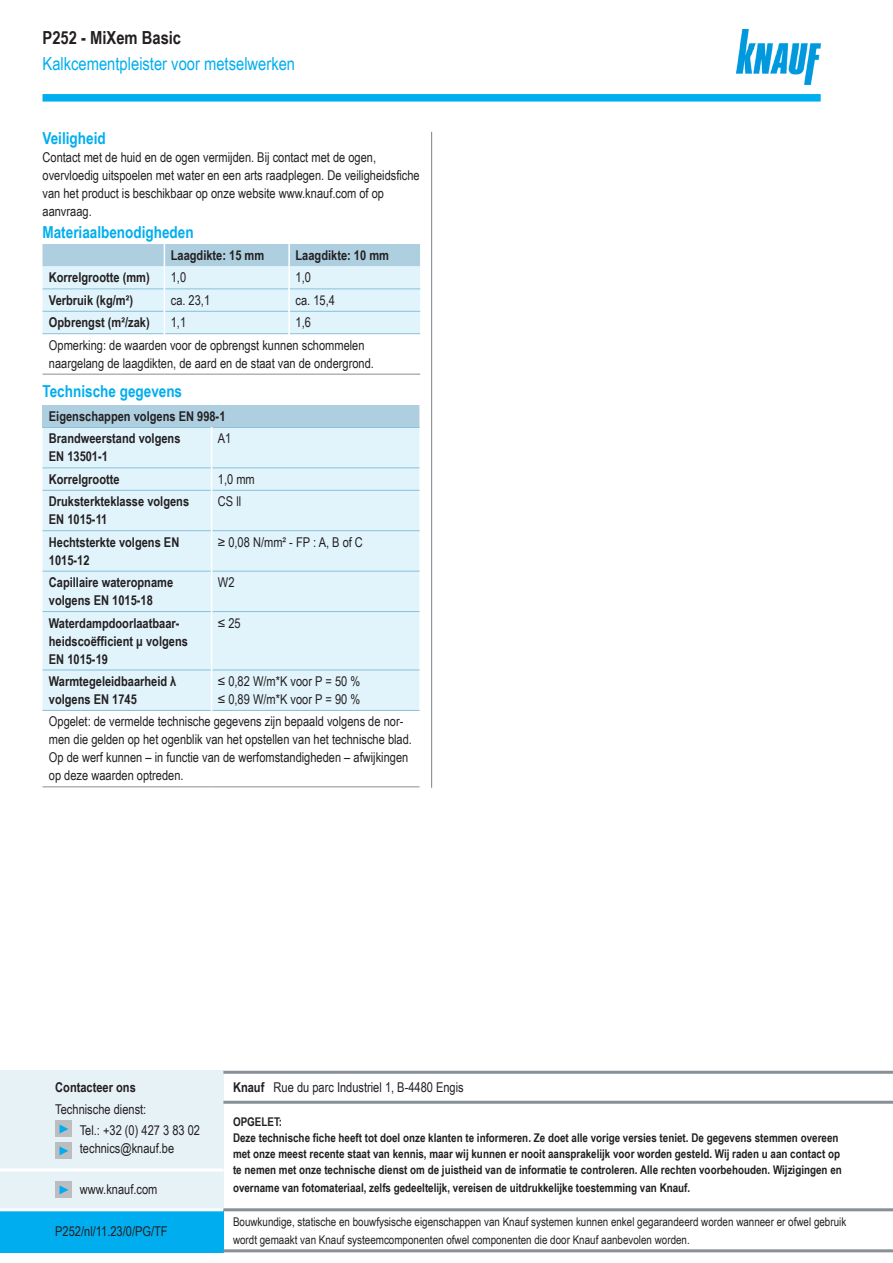
<style>
.page{position:relative;width:893px;height:1263px;background:#fff}
.page>*{position:absolute;margin:0;border:0;box-sizing:border-box;transform-origin:0 0}
.t1{font:18px "Arial Narrow";color:#00aeef}
.t2{font:700 18px "Arial Narrow";color:#231f20}
.Text_TB{font:700 16.5px "Arial Narrow";color:#00aeef}
.Text_TB-2{font:13.5px/18px "Arial Narrow";color:#231f20}
.Text_TB-3{font:700 13.5px/18px "Arial Narrow";color:#231f20}
.Tab_Kopf_TB{font:13.5px "Arial Narrow";color:#231f20}
.Tab_Kopf_TB-2{font:700 13.5px "Arial Narrow";color:#231f20}
.Tab_Kopf_TB-3{font:700 12px/16px "Arial Narrow";color:#231f20}
.Tab_Kopf_TB-4{font:12px/18px "Arial Narrow";color:#231f20}
.s1{font-weight:700}
</style>
<div class="page">
<div style="left:43px;top:94px;width:778px;height:8px;background:#00aeef"></div>
<img style="left:736px;top:30px;width:85px;height:54px">
<hr style="left:43px;top:374px;width:121px;height:1px;background:#869096">
<hr style="left:164px;top:374px;width:125px;height:1px;background:#869096">
<hr style="left:289px;top:374px;width:131px;height:1px;background:#869096">
<svg style="left:43px;top:244px;width:378px;height:90px;background:#d2e9f4"></svg>
<hr style="left:288px;top:311px;width:2px;height:23px;background:#fff">
<div style="left:43px;top:405px;width:377px;height:22px;background:#aecfe0"></div>
<div style="left:43px;top:428px;width:377px;height:282px;background:#e1f4fc"></div>
<hr style="left:43px;top:427px;width:168px;height:1px;background:#89c0d9">
<hr style="left:212px;top:427px;width:208px;height:1px;background:#89c0d9">
<hr style="left:43px;top:467px;width:168px;height:1px;background:#89c0d9">
<hr style="left:212px;top:467px;width:208px;height:1px;background:#89c0d9">
<hr style="left:43px;top:490px;width:168px;height:1px;background:#89c0d9">
<hr style="left:212px;top:490px;width:208px;height:1px;background:#89c0d9">
<hr style="left:43px;top:530px;width:168px;height:1px;background:#89c0d9">
<hr style="left:212px;top:530px;width:208px;height:1px;background:#89c0d9">
<hr style="left:43px;top:571px;width:168px;height:1px;background:#89c0d9">
<hr style="left:212px;top:571px;width:208px;height:1px;background:#89c0d9">
<hr style="left:43px;top:611px;width:168px;height:1px;background:#89c0d9">
<hr style="left:212px;top:611px;width:208px;height:1px;background:#89c0d9">
<hr style="left:43px;top:670px;width:168px;height:1px;background:#89c0d9">
<hr style="left:212px;top:670px;width:208px;height:1px;background:#89c0d9">
<hr style="left:43px;top:710px;width:168px;height:1px;background:#89c0d9">
<hr style="left:212px;top:710px;width:208px;height:1px;background:#89c0d9">
<hr style="left:43px;top:786px;width:169px;height:1px;background:#869096">
<hr style="left:212px;top:786px;width:208px;height:1px;background:#869096">
<hr style="left:211px;top:427px;width:1px;height:41px;background:#fff">
<svg style="left:211px;top:468px;width:1px;height:22px"></svg>
<hr style="left:211px;top:490px;width:1px;height:41px;background:#fff">
<hr style="left:211px;top:531px;width:1px;height:40px;background:#fff">
<hr style="left:211px;top:571px;width:1px;height:40px;background:#fff">
<hr style="left:211px;top:611px;width:1px;height:59px;background:#fff">
<hr style="left:211px;top:670px;width:1px;height:41px;background:#fff">
<hr style="left:431px;top:132px;width:1px;height:656px;background:#869096">
<div style="left:0;top:1071px;width:223px;height:139px;background:#e7f2f7"></div>
<div style="left:0;top:1210px;width:223px;height:42px;background:#00aeef"></div>
<hr style="left:0;top:1168px;width:223px;height:3px;background:#fff">
<hr style="left:0;top:1208px;width:223px;height:3px;background:#fff">
<hr style="left:223px;top:1071px;width:670px;height:3px;background:#869096">
<hr style="left:223px;top:1101px;width:670px;height:3px;background:#869096">
<hr style="left:223px;top:1208px;width:670px;height:3px;background:#869096">
<hr style="left:223px;top:1249px;width:670px;height:3px;background:#869096">
<div style="left:55px;top:1120px;width:16px;height:16px;background:#bcbdc0"></div>
<div style="left:55px;top:1143px;width:16px;height:16px;background:#bcbdc0"></div>
<div style="left:55px;top:1182px;width:16px;height:16px;background:#bcbdc0"></div>
<svg style="left:60px;top:1125px;width:8px;height:8px"></svg>
<svg style="left:60px;top:1146px;width:8px;height:9px"></svg>
<svg style="left:60px;top:1185px;width:8px;height:9px"></svg>
<p class="t2" style="left:43px;top:25px;width:140px">P252 - MiXem Basic</p>
<p class="t1" style="left:43px;top:51px;width:254px">Kalkcementpleister voor metselwerken</p>
<p class="Text_TB" style="left:43px;top:125px;width:65px">Veiligheid</p>
<p class="Text_TB-2" style="left:43px;top:147px;width:379px">Contact met de huid en de ogen vermijden. Bij contact met de ogen, overvloedig uitspoelen met water en een arts raadplegen. De veiligheidsfiche van het product is beschikbaar op onze website www.knauf.com of op aanvraag.</p>
<p class="Text_TB" style="left:43px;top:219px;width:153px">Materiaalbenodigheden</p>
<p class="Text_TB-3" style="left:171px;top:246px;width:95px">Laagdikte: 15 mm</p>
<p class="Text_TB-3" style="left:296px;top:246px;width:95px">Laagdikte: 10 mm</p>
<p class="Text_TB-3" style="left:49px;top:268px;width:102px">Korrelgrootte (mm)</p>
<p class="Text_TB-2" style="left:171px;top:268px;width:17px">1,0</p>
<p class="Text_TB-2" style="left:296px;top:268px;width:17px">1,0</p>
<p class="Text_TB-3" style="left:49px;top:290px;width:86px">Verbruik (kg/m²)</p>
<p class="Text_TB-2" style="left:171px;top:291px;width:41px">ca. 23,1</p>
<p class="Text_TB-2" style="left:296px;top:291px;width:41px">ca. 15,4</p>
<p class="Text_TB-3" style="left:49px;top:313px;width:102px">Opbrengst (m²/zak)</p>
<p class="Text_TB-2" style="left:171px;top:313px;width:17px">1,1</p>
<p class="Text_TB-2" style="left:296px;top:313px;width:17px">1,6</p>
<p class="Text_TB-2" style="left:49px;top:335px;width:326px">Opmerking: de waarden voor de opbrengst kunnen schommelen naargelang de laagdikten, de aard en de staat van de ondergrond.</p>
<p class="Text_TB" style="left:43px;top:378px;width:141px">Technische gegevens</p>
<p class="Text_TB-3" style="left:49px;top:407px;width:178px">Eigenschappen volgens EN 998-1</p>
<p class="Text_TB-3" style="left:49px;top:429px;width:133px">Brandweerstand volgens<br>EN 13501-1</p>
<p class="Text_TB-2" style="left:218px;top:429px;width:15px">A1</p>
<p class="Text_TB-3" style="left:49px;top:469px;width:72px">Korrelgrootte</p>
<p class="Text_TB-2" style="left:218px;top:470px;width:38px">1,0 mm</p>
<p class="Text_TB-3" style="left:49px;top:492px;width:142px">Druksterkteklasse volgens<br>EN 1015-11</p>
<p class="Text_TB-2" style="left:218px;top:492px;width:25px">CS ll</p>
<p class="Text_TB-3" style="left:49px;top:532px;width:132px">Hechtsterkte volgens EN<br>1015-12</p>
<p class="Text_TB-2" style="left:218px;top:532px;width:147px">≥ 0,08 N/mm² - FP : A, B of C</p>
<p class="Text_TB-3" style="left:49px;top:573px;width:126px">Capillaire wateropname volgens EN 1015-18</p>
<p class="Text_TB-2" style="left:218px;top:573px;width:18px">W2</p>
<p class="Text_TB-3" style="left:49px;top:613px;width:141px">Waterdampdoorlaatbaar&shy;heidscoëfficient μ volgens<br>EN 1015-19</p>
<p class="Text_TB-2" style="left:218px;top:613px;width:24px">≤ 25</p>
<p class="Text_TB-3" style="left:49px;top:672px;width:129px">Warmtegeleidbaarheid λ volgens EN 1745</p>
<p class="Text_TB-2" style="left:218px;top:672px;width:144px">≤ 0,82 W/m*K voor P = 50 % ≤ 0,89 W/m*K voor P = 90 %</p>
<p class="Text_TB-2" style="left:49px;top:712px;width:365px">Opgelet: de vermelde technische gegevens zijn bepaald volgens de nor&shy;men die gelden op het ogenblik van het opstellen van het technische blad.<br>Op de werf kunnen – in functie van de werfomstandigheden – afwijkingen op deze waarden optreden.</p>
<p class="Tab_Kopf_TB-2" style="left:55px;top:1077px;width:82px">Contacteer ons</p>
<p class="Tab_Kopf_TB" style="left:55px;top:1100px;width:93px">Technische dienst:</p>
<p class="Tab_Kopf_TB" style="left:80px;top:1120px;width:122px">Tel.: +32 (0) 427 3 83 02</p>
<p class="Tab_Kopf_TB" style="left:80px;top:1138px;width:96px">technics@knauf.be</p>
<p class="Tab_Kopf_TB" style="left:80px;top:1179px;width:79px">www.knauf.com</p>
<p class="Tab_Kopf_TB" style="left:55px;top:1221px;width:114px">P252/nl/11.23/0/PG/TF</p>
<p class="Tab_Kopf_TB" style="left:233px;top:1077px;width:232px"><span class="s1">Knauf</span> Rue du parc Industriel 1, B-4480 Engis</p>
<p class="Tab_Kopf_TB-3" style="left:233px;top:1113px;width:610px">OPGELET:<br>Deze technische fiche heeft tot doel onze klanten te informeren. Ze doet alle vorige versies teniet. De gegevens stemmen overeen met onze meest recente staat van kennis, maar wij kunnen er nooit aansprakelijk voor worden gesteld. Wij raden u aan contact op te nemen met onze technische dienst om de juistheid van de informatie te controleren. Alle rechten voorbehouden. Wijzigingen en</p>
<p class="Tab_Kopf_TB-3" style="left:233px;top:1179px;width:459px">overname van fotomateriaal, zelfs gedeeltelijk, vereisen de uitdrukkelijke toestemming van Knauf.</p>
<p class="Tab_Kopf_TB-4" style="left:233px;top:1212px;width:615px">Bouwkundige, statische en bouwfysische eigenschappen van Knauf systemen kunnen enkel gegarandeerd worden wanneer er ofwel gebruik wordt gemaakt van Knauf systeemcomponenten ofwel componenten die door Knauf aanbevolen worden.</p>
</div>
